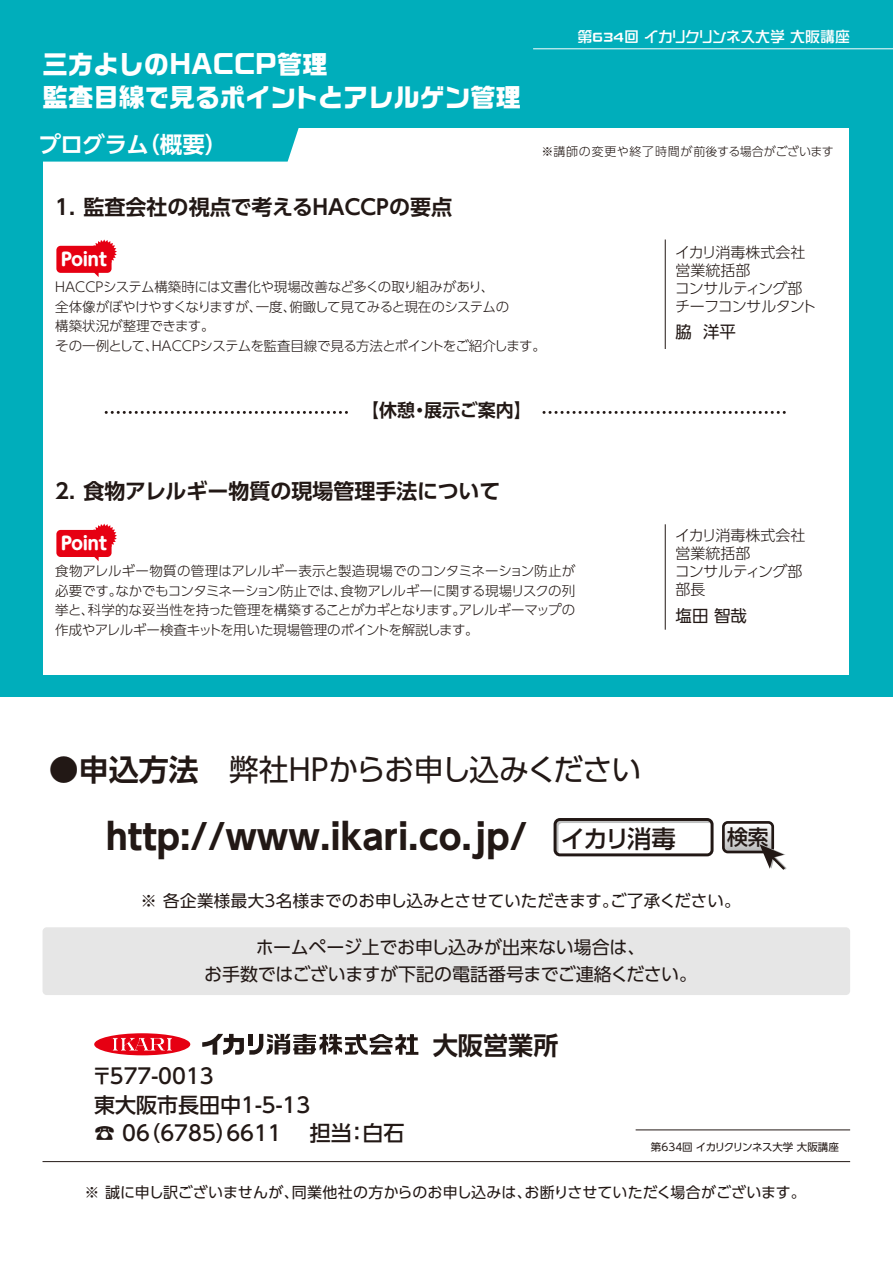
<style>
.page{position:relative;width:893px;height:1263px;background:#fff}
.page>*{position:absolute;margin:0;border:0;box-sizing:border-box;transform-origin:0 0}
.t1{font:700 34.8px "UD Shin Go Pr 6 N";color:#221815}
.t2{font:30px "UD Shin Go Pr 6 N";letter-spacing:-.03em;color:#221815}
.t3{font:700 25.5px/33px "Ro G San Srf Std";color:#fff}
.t4{font:700 25.2px "UD Shin Go Pr 6 N De";color:#221815}
.t5{font:700 22.5px "UD Shin Go Pr 6 N De";letter-spacing:-.02em;color:#fff}
.t6{font:700 21px "UD Shin Go Pr 6 N De";color:#221815}
.t7{font:500 21px/28.5px "UD Shin Go Pr 6 N";color:#221815}
.t8{font:500 20.85px "UD Shin Go Pr 6 N";color:#221815}
.t9{font:18px/27px "UD Shin Go Pr 6 N";letter-spacing:-.01em;color:#221815;text-align:center}
.t10{font:700 18px "UD Shin Go Pr 6 N De";color:#221815}
.t11{font:700 18px "UD Shin M Go Pr 6 N";letter-spacing:-.05em;color:#fff}
.t12{font:16.5px "UD Shin Go Pr 6 N";color:#221815}
.t13{font:15px "UD Shin Go Pr 6 N";color:#221815}
.t14{font:300 15px/18px "UD Shin Go Pr 6 N";letter-spacing:-.025em;color:#221815}
.t15{font:300 15px/18px "UD Shin Go Pr 6 N";color:#221815}
.t16{font:15px "DF So Gei Std W5";letter-spacing:-.01em;color:#fff}
.t17{font:300 13.5px/19.5px "UD Shin Go Pr 6 N";letter-spacing:-.03em;color:#221815}
.t18{font:300 12px "UD Shin Go Pr 6 N";letter-spacing:.02em;color:#221815}
.t19{font:10.5px "UD Shin Go Pr 6 N";letter-spacing:-.015em;color:#221815}
.s1{font-family:"UD Shin Go Pr 6 N De";font-weight:700}
.s2{font-weight:500;font-size:24.3px}
</style>
<div class="page">
<div style="left:0;top:0;width:893px;height:128px;background:#00aebb"></div>
<div style="left:0;top:128px;width:299px;height:34px;background:#00aebb"></div>
<div style="left:0;top:675px;width:893px;height:21px;background:#00aebb"></div>
<div style="left:0;top:162px;width:43px;height:534px;background:#00aebb"></div>
<div style="left:850px;top:128px;width:43px;height:568px;background:#00aebb"></div>
<svg style="left:91px;top:239px;width:26px;height:22px"></svg>
<svg style="left:106px;top:411px;width:242px;height:3px"></svg>
<svg style="left:544px;top:411px;width:242px;height:3px"></svg>
<div style="left:56px;top:246px;width:56px;height:27px;background:#e60012;border-radius:4px"></div>
<svg style="left:93px;top:272px;width:6px;height:5px"></svg>
<svg style="left:91px;top:524px;width:26px;height:21px"></svg>
<div style="left:56px;top:530px;width:56px;height:27px;background:#e60012;border-radius:4px"></div>
<svg style="left:94px;top:557px;width:5px;height:4px"></svg>
<hr style="left:665px;top:239px;width:1px;height:110px;background:#221815">
<hr style="left:665px;top:524px;width:1px;height:106px;background:#221815">
<hr style="left:533px;top:49px;width:360px;height:1px;background:#fff">
<div style="left:43px;top:927px;width:807px;height:68px;background:#e6e6e6;border-radius:4px"></div>
<svg style="left:202px;top:1034px;width:216px;height:21px"></svg>
<div style="left:94px;top:1033px;width:96px;height:22px;background:#e60012;border-radius:50%"></div>
<svg style="left:112px;top:1037px;width:60px;height:14px"></svg>
<div style="left:722px;top:821px;width:52px;height:32px;border:3px solid #221815;border-radius:4px"></div>
<svg style="left:554px;top:820px;width:160px;height:37px"></svg>
<div style="left:554px;top:818px;width:159px;height:38px;border:3px solid #221815;border-radius:5px"></div>
<svg style="left:723px;top:822px;width:64px;height:48px"></svg>
<hr style="left:43px;top:1161px;width:807px;height:1px;background:#221815">
<hr style="left:636px;top:1130px;width:214px;height:1px;background:#221815">
<h3 class="t3" style="left:43px;top:48px;width:480px">三方よしのHACCP管理<br>監査目線で見るポイントとアレルゲン管理</h3>
<h3 class="t5" style="left:38px;top:126px;width:190px">プログラム（概要）</h3>
<h3 class="t6" style="left:55px;top:190px;width:398px">1. 監査会社の視点で考えるＨＡＣＣＰの要点</h3>
<p class="t16" style="left:578px;top:29px;width:274px">第634回 イカリクリンネス大学 大阪講座</p>
<p class="t18" style="left:541px;top:142px;width:294px">※講師の変更や終了時間が前後する場合がございます</p>
<h3 class="t11" style="left:61px;top:243px;width:48px">Point</h3>
<p class="t17" style="left:55px;top:277px;width:492px">HACCPシステム構築時には文書化や現場改善など多くの取り組みがあり、<br>全体像がぼやけやすくなりますが、一度、俯瞰して見てみると現在のシステムの<br>構築状況が整理できます。<br>その一例として、HACCPシステムを監査目線で見る方法とポイントをご紹介します。</p>
<h3 class="t10" style="left:361px;top:396px;width:172px">【休憩・展示ご案内】</h3>
<h3 class="t6" style="left:55px;top:474px;width:447px">2. 食物アレルギー物質の現場管理手法について</h3>
<h3 class="t11" style="left:61px;top:527px;width:48px">Point</h3>
<p class="t17" style="left:55px;top:561px;width:522px;text-align:justify">食物アレルギー物質の管理はアレルギー表示と製造現場でのコンタミネーション防止が必要です。なかでもコンタミネーション防止では、食物アレルギーに関する現場リスクの列挙と、科学的な妥当性を持った管理を構築することがカギとなります。アレルギーマップの作成やアレルギー検査キットを用いた現場管理のポイントを解説します。</p>
<p class="t14" style="left:675px;top:242px;width:147px">イカリ消毒株式会社　営業統括部<br>コンサルティング部チーフコンサルタント</p>
<p class="t12" style="left:675px;top:319px;width:62px">脇 洋平</p>
<p class="t15" style="left:675px;top:526px;width:147px">イカリ消毒株式会社　営業統括部<br>コンサルティング部部長</p>
<p class="t12" style="left:675px;top:602px;width:73px">塩田 智哉</p>
<h2 class="t2" style="left:49px;top:745px;width:594px"><span class="s1">●申込方法</span> 弊社HPからお申し込みください</h2>
<h1 class="t1" style="left:106px;top:808px;width:571px">http://www.ikari.co.jp/ <span class="s2">イカリ消毒</span></h1>
<h3 class="t8" style="left:727px;top:820px;width:43px">検索</h3>
<p class="t12" style="left:141px;top:887px;width:602px">※ 各企業様最大3名様までのお申し込みとさせていただきます。ご了承ください。</p>
<h3 class="t9" style="left:204px;top:933px;width:494px">ホームページ上でお申し込みが出来ない場合は、<br>お手数ではございますが下記の電話番号までご連絡ください。</h3>
<h3 class="t7" style="left:92px;top:1061px;width:314px">〒577-0013<br>東大阪市長田中1-5-13　<br>☎ 06（6785）6611 　担当：白石</h3>
<h3 class="t4" style="left:433px;top:1025px;width:127px">大阪営業所</h3>
<p class="t19" style="left:651px;top:1139px;width:189px">第634回 イカリクリンネス大学 大阪講座</p>
<p class="t13" style="left:84px;top:1180px;width:723px">※ 誠に申し訳ございませんが、同業他社の方からのお申し込みは、お断りさせていただく場合がございます。</p>
</div>
